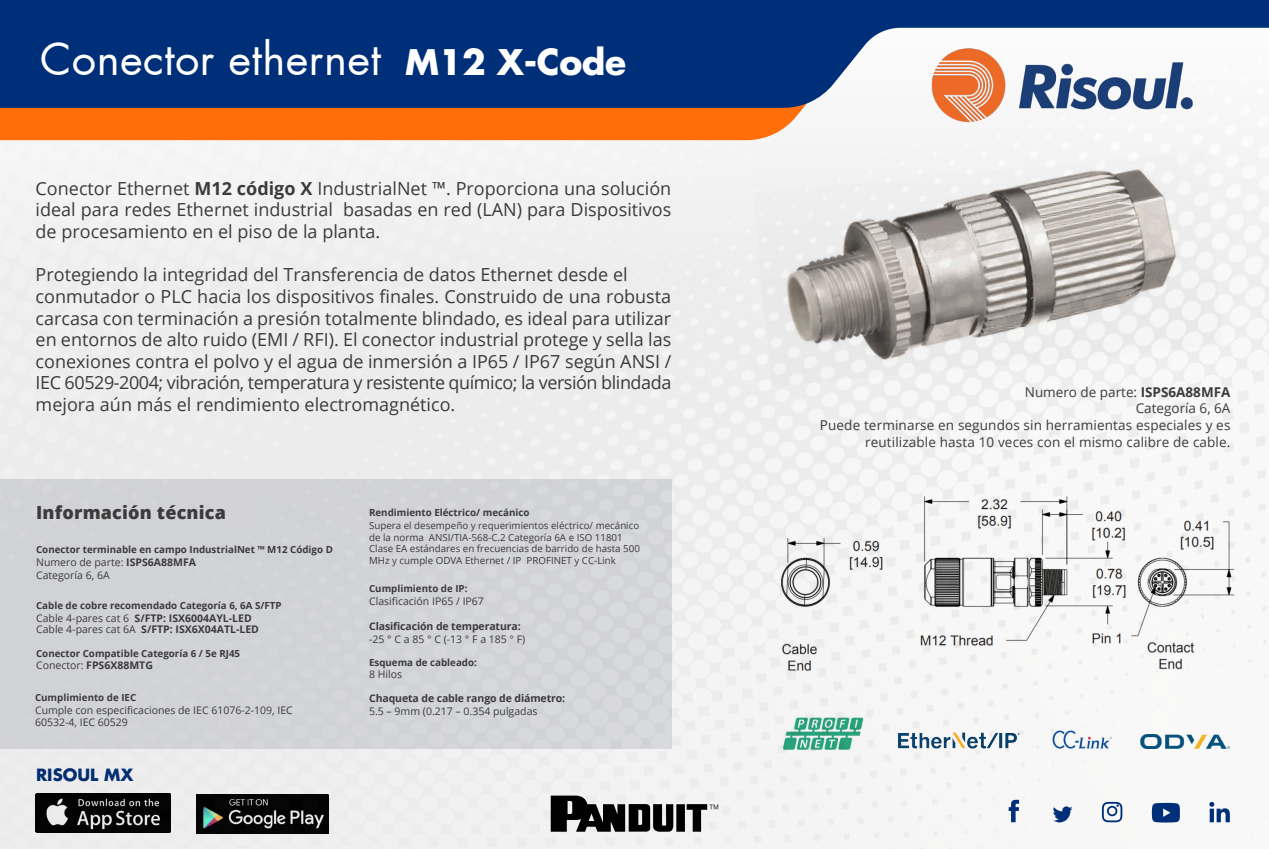
<style>
.page{position:relative;width:1269px;height:849px;background:#fff}
.page>*{position:absolute;margin:0;border:0;box-sizing:border-box;transform-origin:0 0}
.t1{font:43.5px "Futura";letter-spacing:.01em;color:#fff}
.t2{font:18px/21.6px "Open Sans";color:#3b3b3b;text-align:justify}
.t3{font:800 18px "Open Sans";letter-spacing:.01em;color:#3b3b3b}
.t4{font:700 16.5px "Futura";color:#002f7a}
.t5{font:13.5px/16.2px "Open Sans";letter-spacing:.01em;color:#3b3b3b;text-align:right}
.t6{font:10.5px/12.6px "Open Sans";color:#3b3b3b}
.t7{font:700 10.5px/11.4px "Open Sans";letter-spacing:-.01em;color:#3b3b3b}
.t8{font:700 9.75px "Open Sans";color:#3b3b3b}
.t9{font:9.75px/11.7px "Open Sans";color:#3b3b3b}
.s1{font-weight:700;font-size:34.5px}
.s2{font-weight:700}
.s3{font-weight:400}
</style>
<div class="page">
<img style="left:0;top:294px;width:1268px;height:554px">
<svg style="left:1008px;top:799px;width:11px;height:23px"></svg>
<svg style="left:1052px;top:806px;width:20px;height:16px"></svg>
<svg style="left:1101px;top:801px;width:21px;height:21px"></svg>
<svg style="left:1209px;top:801px;width:20px;height:21px"></svg>
<svg style="left:1151px;top:802px;width:28px;height:20px"></svg>
<div style="left:0;top:0;width:1268px;height:294px;background:#f2f2f2"></div>
<div style="left:0;top:108px;width:803px;height:32px;background:#ff6e0b"></div>
<svg style="left:0;top:0;width:1268px;height:108px;background:#0f3b81"></svg>
<img style="left:880px;top:0;width:346px;height:128px">
<img style="left:753px;top:169px;width:470px;height:217px">
<img style="left:756px;top:472px;width:504px;height:230px">
<img style="left:777px;top:714px;width:91px;height:36px">
<img style="left:894px;top:726px;width:129px;height:26px">
<img style="left:1049px;top:727px;width:66px;height:24px">
<img style="left:1140px;top:734px;width:89px;height:14px">
<svg style="left:551px;top:795px;width:167px;height:36px"></svg>
<h1 class="t1" style="left:40px;top:32px;width:587px">Conector ethernet <span class="s1">M12 X-Code</span></h1>
<p class="t2" style="left:36px;top:177px;width:637px">Conector Ethernet <span class="s2">M12 código X</span> IndustrialNet ™. Proporciona una solución ideal para redes Ethernet industrial basadas en red (LAN) para Dispositivos de procesamiento en el piso de la planta.</p>
<p class="t2" style="left:36px;top:263px;width:637px;text-align:left">Protegiendo la integridad del Transferencia de datos Ethernet desde el conmutador o PLC hacia los dispositivos finales. Construido de una robusta carcasa con terminación a presión totalmente blindado, es ideal para utilizar en entornos de alto ruido (EMI / RFI). El conector industrial protege y sella las conexiones contra el polvo y el agua de inmersión a IP65 / IP67 según ANSI / IEC 60529-2004; vibración, temperatura y resistente químico; la versión blindada mejora aún más el rendimiento electromagnético.</p>
<p class="t3" style="left:36px;top:498px;width:191px">Información técnica</p>
<p class="t8" style="left:36px;top:542px;width:298px">Conector terminable en campo IndustrialNet ™ M12 Código D</p>
<p class="t6" style="left:36px;top:555px;width:161px">Numero de parte: <span class="s2">ISPS6A88MFA<br></span>Categoría 6, 6A</p>
<p class="t8" style="left:36px;top:598px;width:247px">Cable de cobre recomendado Categoría 6, 6A S/FTP</p>
<p class="t8" style="left:36px;top:646px;width:205px">Conector Compatible Categoría 6 / 5e RJ45</p>
<p class="t7" style="left:36px;top:611px;width:224px"><span class="s3">Cable 4-pares cat 6</span> S/FTP: ISX6004AYL-LED<br><span class="s3">Cable 4-pares cat 6A</span> S/FTP: ISX6X04ATL-LED</p>
<p class="t7" style="left:36px;top:659px;width:118px"><span class="s3">Conector:</span> FPS6X88MTG</p>
<p class="t8" style="left:35px;top:690px;width:103px">Cumplimiento de IEC</p>
<p class="t6" style="left:35px;top:703px;width:259px">Cumple con especificaciones de IEC 61076-2-109, IEC<br>60532-4, IEC 60529</p>
<p class="t4" style="left:36px;top:763px;width:99px">RISOUL MX</p>
<p class="t8" style="left:369px;top:505px;width:162px">Rendimiento Eléctrico/ mecánico</p>
<p class="t9" style="left:369px;top:519px;width:272px">Supera el desempeño y requerimientos eléctrico/ mecánico de la norma ANSI/TIA-568-C.2 Categoría 6A e ISO 11801<br>Clase EA estándares en frecuencias de barrido de hasta 500<br>MHz y cumple ODVA Ethernet / IP PROFINET y CC-Link</p>
<p class="t8" style="left:369px;top:581px;width:100px">Cumplimiento de IP:</p>
<p class="t7" style="left:369px;top:620px;width:153px">Clasificación de temperatura:</p>
<p class="t6" style="left:369px;top:595px;width:116px">Clasificación IP65 / IP67</p>
<p class="t6" style="left:369px;top:632px;width:158px">-25 ° C a 85 ° C (-13 ° F a 185 ° F)</p>
<p class="t8" style="left:369px;top:655px;width:109px">Esquema de cableado:</p>
<p class="t7" style="left:369px;top:692px;width:198px">Chaqueta de cable rango de diámetro:</p>
<p class="t6" style="left:369px;top:667px;width:35px">8 Hilos</p>
<p class="t6" style="left:369px;top:704px;width:170px">5.5 – 9mm (0.217 – 0.354 pulgadas</p>
<p class="t5" style="left:1024px;top:383px;width:207px">Numero de parte: <span class="s2">ISPS6A88MFA<br></span>Categoría 6, 6A</p>
<p class="t5" style="left:820px;top:417px;width:412px">Puede terminarse en segundos sin herramientas especiales y es reutilizable hasta 10 veces con el mismo calibre de cable.</p>
</div>
